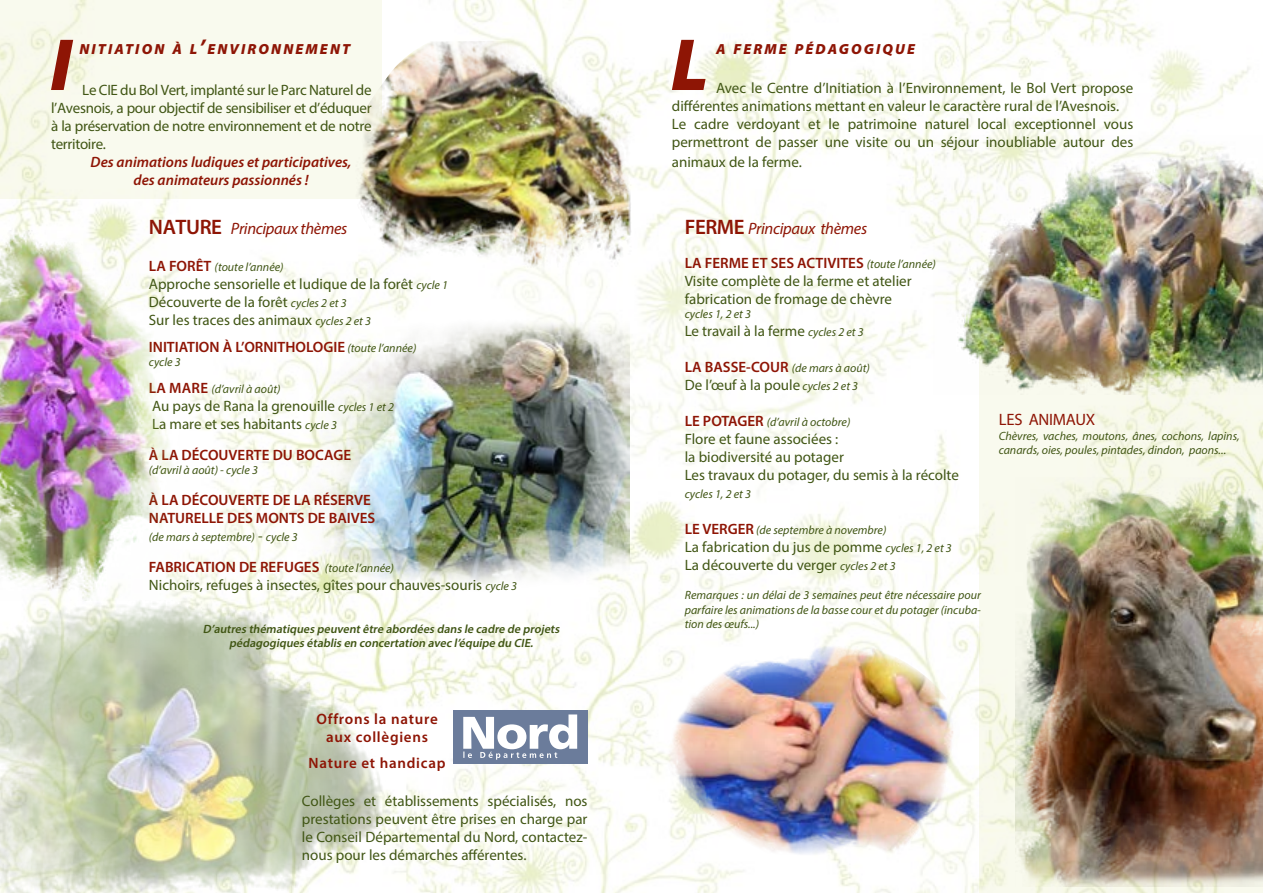
<style>
.page{position:relative;width:1263px;height:893px;background:#fff}
.page>*{position:absolute;margin:0;border:0;box-sizing:border-box;transform-origin:0 0}
.t1{font:italic 900 74.4px "Myriad Pro";color:#8e1505}
.t2{font:italic 16.5px "Myriad Pro";letter-spacing:-.02em;color:#8e1505}
.t3{font:16.5px "Myriad Pro";letter-spacing:-.02em;color:#8e1505}
.t4{font:15px/18px "Myriad Pro";color:#415615}
.t5{font:600 15px/18px "Myriad Pro";color:#8e1505}
.t6{font:italic 600 15px/18px "Myriad Pro";color:#8e1505;text-align:center}
.t7{font:600 15px/18px "Myriad Pro";letter-spacing:.05em;color:#8e1505;text-align:center}
.t8{font:italic 900 14.7px "Myriad Pro";letter-spacing:.145em;color:#8e1505}
.t9{font:italic 12px/14.4px "Myriad Pro";color:#415615;text-align:justify}
.t10{font:italic 600 12px/14.4px "Myriad Pro";color:#415615;text-align:center}
.s1{font-size:21px}
.s2{font-weight:600;font-style:normal;font-size:21px}
.s3{font-weight:600;font-style:normal;font-size:15px;color:#8e1505}
.s4{font-style:italic;font-size:12px}
.s5{font-weight:400;font-style:italic;font-size:12px;color:#415615}
.s6{font-style:normal;font-size:15px}
.s7{font-weight:600;color:#8e1505}
</style>
<div class="page">
<img style="left:0;top:0;width:1263px;height:893px">
<img style="left:933px;top:136px;width:330px;height:259px">
<img style="left:278px;top:307px;width:352px;height:291px">
<img style="left:1015px;top:478px;width:248px;height:409px">
<img style="left:0;top:588px;width:404px;height:305px">
<div style="left:453px;top:710px;width:134px;height:54px;background:#6b7c9b"></div>
<svg style="left:463px;top:714px;width:114px;height:46px"></svg>
<img style="left:343px;top:40px;width:311px;height:229px">
<img style="left:0;top:230px;width:179px;height:370px">
<img style="left:657px;top:643px;width:312px;height:212px">
<h1 class="t1" style="left:50px;top:15px;width:23px">I</h1>
<p class="t8" style="left:79px;top:39px;width:272px">NITIATION À L<span class="s1">’</span>ENVIRONNEMENT</p>
<p class="t4" style="left:51px;top:81px;width:322px;text-align:justify;text-indent:31px">Le CIE du Bol Vert, implanté sur le Parc Naturel de l’Avesnois, a pour objectif de sensibiliser et d’éduquer à la préservation de notre environnement et de notre territoire.</p>
<p class="t6" style="left:91px;top:153px;width:262px">Des animations ludiques et participatives, des animateurs passionnés !</p>
<p class="t2" style="left:149px;top:218px;width:200px"><span class="s2">NATURE</span> Principaux thèmes</p>
<p class="t9" style="left:149px;top:260px;width:136px"><span class="s3">LA FORÊT</span> (toute l’année)</p>
<p class="t4" style="left:149px;top:275px;width:301px">Approche sensorielle et ludique de la forêt <span class="s4">cycle 1<br></span>Découverte de la forêt <span class="s4">cycles 2 et 3<br></span>Sur les traces des animaux <span class="s4">cycles 2 et 3</span></p>
<p class="t5" style="left:149px;top:338px;width:269px">INITIATION À L’ORNITHOLOGIE <span class="s5">(toute l’année)</span></p>
<p class="t9" style="left:149px;top:355px;width:33px">cycle 3</p>
<p class="t9" style="left:149px;top:381px;width:133px"><span class="s3">LA MARE</span> (d’avril à août)</p>
<p class="t4" style="left:152px;top:397px;width:243px">Au pays de Rana la grenouille <span class="s4">cycles 1 et 2<br></span>La mare et ses habitants <span class="s4">cycle 3</span></p>
<p class="t5" style="left:149px;top:445px;width:204px">À LA DÉCOUVERTE DU BOCAGE</p>
<p class="t9" style="left:149px;top:463px;width:111px">(d’avril à août) - cycle 3</p>
<p class="t5" style="left:149px;top:490px;width:228px">À LA DÉCOUVERTE DE LA RÉSERVE<br>NATURELLE DES MONTS DE BAIVES</p>
<p class="t9" style="left:149px;top:529px;width:150px">(de mars à septembre) <span class="s6">-</span> cycle 3</p>
<p class="t4" style="left:149px;top:557px;width:370px"><span class="s7">FABRICATION DE REFUGES</span> <span class="s4">(toute l’année)<br></span>Nichoirs, refuges à insectes, gîtes pour chauves-souris <span class="s4">cycle 3</span></p>
<p class="t10" style="left:203px;top:621px;width:361px">D’autres thématiques peuventêtre abordées dans le cadre de projets pédagogiques établis en concertation avec l’équipe du CIE.</p>
<p class="t7" style="left:316px;top:709px;width:123px">Offrons la nature aux collègiens</p>
<p class="t7" style="left:309px;top:754px;width:138px">Nature et handicap</p>
<p class="t4" style="left:302px;top:792px;width:287px;text-align:justify">Collèges et établissements spécialisés, nos prestations peuvent être prises en charge par le Conseil Départemental du Nord, contactez&shy;nous pour les démarches afférentes.</p>
<h1 class="t1" style="left:671px;top:15px;width:39px">L</h1>
<p class="t8" style="left:716px;top:39px;width:200px">A FERME PÉDAGOGIQUE</p>
<p class="t4" style="left:672px;top:79px;width:463px;text-indent:44px">Avec le Centre d’Initiation à l’Environnement, le Bol Vert propose différentes animations mettant en valeur le caractère rural de l’Avesnois.<br>Le cadre verdoyant et le patrimoine naturel local exceptionnel vous permettront de passer une visite ou un séjour inoubliable autour des</p>
<p class="t4" style="left:672px;top:153px;width:131px">animaux de la ferme.</p>
<p class="t2" style="left:685px;top:218px;width:184px"><span class="s2">FERME</span> Principaux thèmes</p>
<p class="t4" style="left:685px;top:254px;width:253px"><span class="s7">LA FERME ET SES ACTIVITES</span> <span class="s4">(toute l’année)<br></span>Visite complète de la ferme et atelier fabrication de fromage de chèvre</p>
<p class="t9" style="left:685px;top:307px;width:68px">cycles 1, 2 et 3</p>
<p class="t4" style="left:685px;top:322px;width:181px">Le travail à la ferme <span class="s4">cycles 2 et 3</span></p>
<p class="t9" style="left:685px;top:361px;width:187px"><span class="s3">LA BASSE-COUR</span> (de mars à août)</p>
<p class="t4" style="left:685px;top:376px;width:175px">De l’œuf à la poule <span class="s4">cycles 2 et 3</span></p>
<p class="t9" style="left:685px;top:415px;width:167px"><span class="s3">LE POTAGER</span> (d’avril à octobre)</p>
<p class="t4" style="left:685px;top:430px;width:276px">Flore et faune associées :<br>la biodiversité au potager<br>Les travaux du potager, du semis à la récolte</p>
<p class="t9" style="left:685px;top:487px;width:68px">cycles 1, 2 et 3</p>
<p class="t9" style="left:685px;top:523px;width:203px"><span class="s3">LE VERGER</span> (de septembre à novembre)</p>
<p class="t4" style="left:685px;top:538px;width:269px">La fabrication du jus de pomme <span class="s4">cycles 1, 2 et 3<br></span>La découverte du verger <span class="s4">cycles 2 et 3</span></p>
<p class="t9" style="left:685px;top:588px;width:298px">Remarques : un délai de 3 semaines peut être nécessaire pour parfaire les animations de la basse cour et du potager (incuba&shy;tion des œufs...)</p>
<p class="t3" style="left:999px;top:410px;width:98px">LES ANIMAUX</p>
<p class="t9" style="left:999px;top:428px;width:242px">Chèvres, vaches, moutons, ânes, cochons, lapins, canards, oies, poules, pintades, dindon, paons...</p>
</div>
